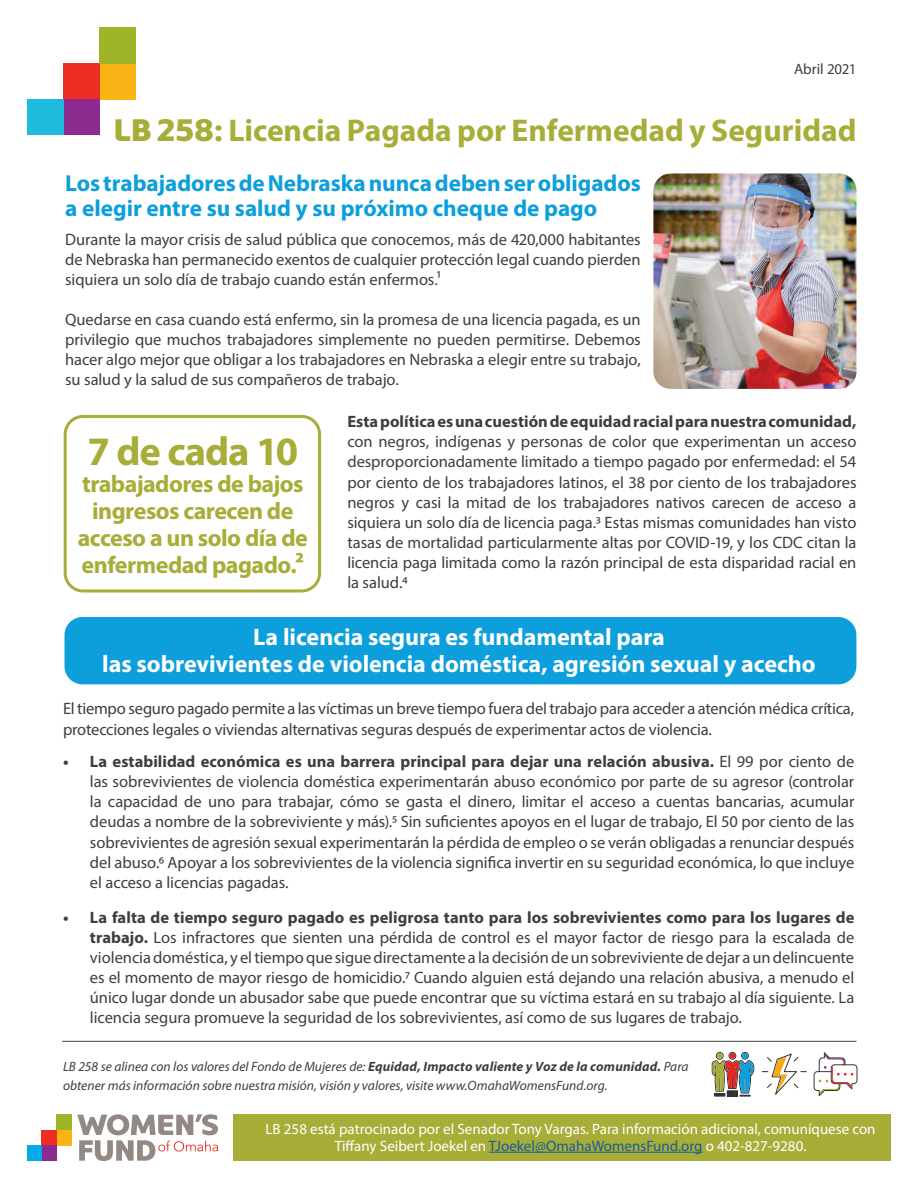
<style>
.page{position:relative;width:918px;height:1188px;background:#fff}
.page>*{position:absolute;margin:0;border:0;box-sizing:border-box;transform-origin:0 0}
.t1{font:700 40.5px "Myriad Pro";letter-spacing:-.025em;color:#a7ad37}
.t2{font:700 31.5px "Myriad Pro";color:#a7ad37}
.t3{font:700 24px/27px "Myriad Pro";letter-spacing:-.005em;color:#fff;text-align:center}
.t4{font:700 24px/27px "Myriad Pro";letter-spacing:-.025em;color:#a7ad37;text-align:center}
.t5{font:700 23.25px/25.5px "Myriad Pro";letter-spacing:-.005em;color:#0c9fdc}
.t6{font:16.5px/20.1px "Myriad Pro";letter-spacing:-.01em;color:#3e3e3f;text-align:justify}
.t7{font:700 16.5px "Myriad Pro";color:#3e3e3f}
.t8{font:15px/16.8px "Myriad Pro";color:#fff;text-align:center}
.t9{font:15px "Myriad Pro";color:#3e3e3f}
.t10{font:italic 13.5px/19.5px "Myriad Pro";color:#3e3e3f}
.s1{font-family:"Kyrial Display Pro";font-weight:900}
.s2{font-weight:700}
.s3{color:#175d9e}
</style>
<div class="page">
<div style="left:99px;top:63px;width:36px;height:36px;background:#fbb416"></div>
<div style="left:63px;top:63px;width:36px;height:36px;background:#ee2e22"></div>
<div style="left:63px;top:99px;width:36px;height:36px;background:#8c2a90"></div>
<div style="left:27px;top:99px;width:36px;height:36px;background:#1ebbdd"></div>
<div style="left:99px;top:27px;width:36px;height:36px;background:#a0b427"></div>
<div style="left:57px;top:1130px;width:15px;height:15px;background:#fbb416"></div>
<div style="left:41px;top:1130px;width:16px;height:15px;background:#ee2e22"></div>
<div style="left:41px;top:1145px;width:16px;height:16px;background:#8c2a90"></div>
<div style="left:27px;top:1145px;width:14px;height:16px;background:#00abe7"></div>
<div style="left:57px;top:1115px;width:15px;height:15px;background:#a0b427"></div>
<svg style="left:77px;top:1114px;width:141px;height:47px"></svg>
<div style="left:234px;top:1114px;width:657px;height:47px;background:#a7ad37"></div>
<hr style="left:62px;top:1041px;width:794px;height:1px;background:#3e3e3f">
<svg style="left:712px;top:1052px;width:42px;height:45px"></svg>
<svg style="left:762px;top:1054px;width:45px;height:41px"></svg>
<svg style="left:814px;top:1052px;width:43px;height:44px"></svg>
<img style="left:653px;top:173px;width:203px;height:216px">
<div style="left:64px;top:415px;width:257px;height:177px;border:3px solid #a7ad37;border-radius:18px"></div>
<div style="left:64px;top:617px;width:792px;height:67px;background:#0c9fdc;border-radius:18px"></div>
<hr style="left:489px;top:1152px;width:214px;height:1px;background:#175d9e">
<p class="t9" style="left:794px;top:60px;width:64px">Abril 2021</p>
<h2 class="t2" style="left:113px;top:109px;width:745px"><span class="s1">LB 258:</span> Licencia Pagada por Enfermedad y Seguridad</h2>
<h3 class="t5" style="left:65px;top:170px;width:577px">Los trabajadores de Nebraska nunca deben ser obligados a elegir entre su salud y su próximo cheque de pago</h3>
<p class="t6" style="left:65px;top:229px;width:577px">Durante la mayor crisis de salud pública que conocemos, más de 420,000 habitantes de Nebraska han permanecido exentos de cualquier protección legal cuando pierden siquiera un solo día de trabajo cuando están enfermos.1</p>
<p class="t6" style="left:65px;top:309px;width:577px">Quedarse en casa cuando está enfermo, sin la promesa de una licencia pagada, es un privilegio que muchos trabajadores simplemente no pueden permitirse. Debemos hacer algo mejor que obligar a los trabajadores en Nebraska a elegir entre su trabajo, su salud y la salud de sus compañeros de trabajo.</p>
<p class="t7" style="left:347px;top:411px;width:511px">Esta política es una cuestión de equidad racial para nuestra comunidad,</p>
<p class="t6" style="left:347px;top:432px;width:511px">con negros, indígenas y personas de color que experimentan un acceso desproporcionadamente limitado a tiempo pagado por enfermedad: el 54 por ciento de los trabajadores latinos, el 38 por ciento de los trabajadores negros y casi la mitad de los trabajadores nativos carecen de acceso a siquiera un solo día de licencia paga.3 Estas mismas comunidades han visto tasas de mortalidad particularmente altas por COVID-19, y los CDC citan la licencia paga limitada como la razón principal de esta disparidad racial en la salud.4</p>
<h1 class="t1" style="left:87px;top:425px;width:212px">7 de cada 10</h1>
<h3 class="t4" style="left:78px;top:469px;width:231px">trabajadores de bajos ingresos carecen de acceso a un solo día de enfermedad pagado.2</h3>
<h3 class="t3" style="left:102px;top:622px;width:715px">La licencia segura es fundamental para<br>las sobrevivientes de violencia doméstica, agresión sexual y acecho</h3>
<p class="t6" style="left:63px;top:697px;width:793px;line-height:21.3px">El tiempo seguro pagado permite a las víctimas un breve tiempo fuera del trabajo para acceder a atención médica crítica, protecciones legales o viviendas alternativas seguras después de experimentar actos de violencia.</p>
<p class="t6" style="left:90px;top:751px;width:766px;text-indent:-27px"><span class="s2">• La estabilidad económica es una barrera principal para dejar una relación abusiva.</span> El 99 por ciento de las sobrevivientes de violencia doméstica experimentarán abuso económico por parte de su agresor (controlar la capacidad de uno para trabajar, cómo se gasta el dinero, limitar el acceso a cuentas bancarias, acumular deudas a nombre de la sobreviviente y más).5 Sin suficientes apoyos en el lugar de trabajo, El 50 por ciento de las sobrevivientes de agresión sexual experimentarán la pérdida de empleo o se verán obligadas a renunciar después del abuso.6 Apoyar a los sobrevivientes de la violencia significa invertir en su seguridad económica, lo que incluye el acceso a licencias pagadas.</p>
<p class="t6" style="left:90px;top:907px;width:766px;text-indent:-27px"><span class="s2">• La falta de tiempo seguro pagado es peligrosa tanto para los sobrevivientes como para los lugares de trabajo.</span> Los infractores que sienten una pérdida de control es el mayor factor de riesgo para la escalada de violencia doméstica, y el tiempo que sigue directamente a la decisión de un sobreviviente de dejar a un delincuente es el momento de mayor riesgo de homicidio.7 Cuando alguien está dejando una relación abusiva, a menudo el único lugar donde un abusador sabe que puede encontrar que su víctima estará en su trabajo al día siguiente. La licencia segura promueve la seguridad de los sobrevivientes, así como de sus lugares de trabajo.</p>
<p class="t10" style="left:63px;top:1056px;width:627px">LB 258 se alinea con los valores del Fondo de Mujeres de: <span class="s2">Equidad, Impacto valiente y Voz de la comunidad.</span> Para obtener más información sobre nuestra misión, visión y valores, visite www.OmahaWomensFund.org.</p>
<p class="t8" style="left:266px;top:1120px;width:612px">LB 258 está patrocinado por el Senador Tony Vargas. Para información adicional, comuníquese con<br>Tiffany Seibert Joekel en <span class="s3">TJoekel@OmahaWomensFund.org</span> o 402-827-9280.</p>
</div>
